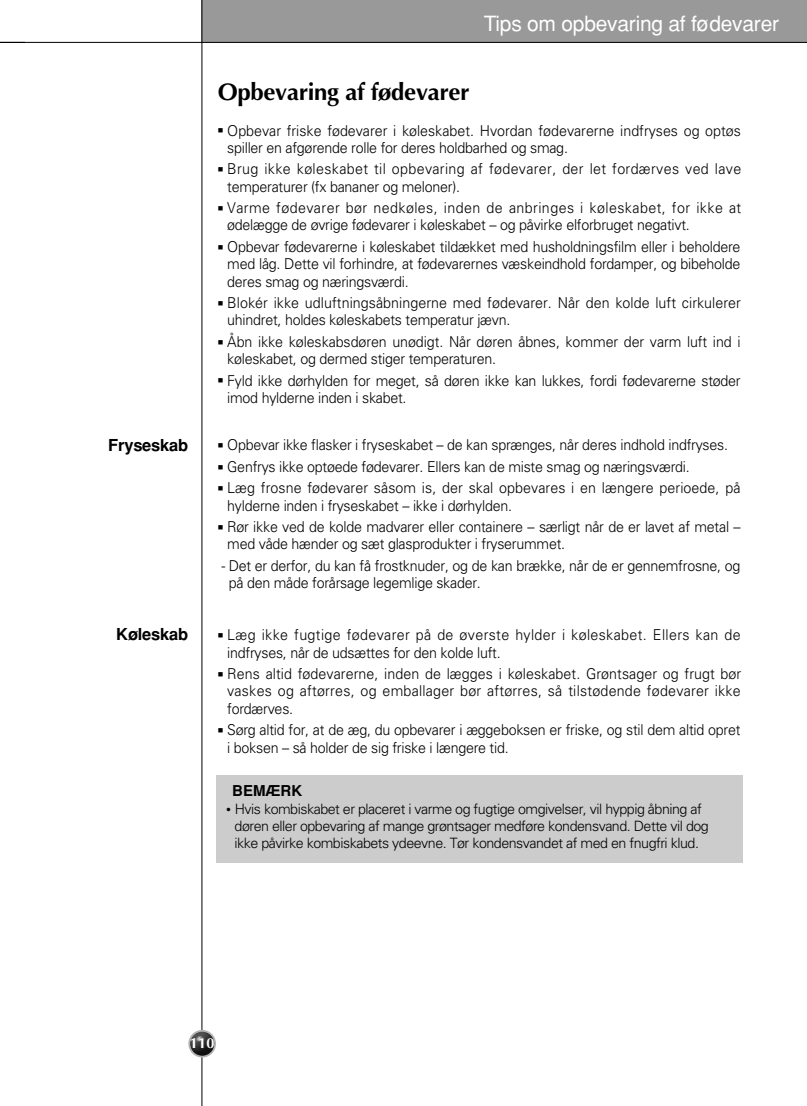
<style>
.page{position:relative;width:807px;height:1106px;background:#fff}
.page>*{position:absolute;margin:0;border:0;box-sizing:border-box;transform-origin:0 0}
.t1{font:700 24px "Optima";letter-spacing:-.01em;color:#000}
.t2{font:21px "Helvetica";letter-spacing:-.01em;color:#fff}
.t3{font:700 16.5px "Helvetica";letter-spacing:-.01em;color:#000}
.t4{font:300 15px/17.2px "Univers";letter-spacing:-.015em;color:#000;scale:.95 1}
.t5{font:300 15px/17.2px "Univers";letter-spacing:.025em;color:#000;scale:.95 1}
.t6{font:300 15px/17.2px "Univers";letter-spacing:.005em;color:#000;scale:.95 1}
.t7{font:700 15px "Helvetica";color:#000}
.t8{font:700 15px "Optane";color:#fff}
.t9{font:300 14.25px/17.1px "Univers";letter-spacing:-.035em;color:#000;text-align:center}
.s1{font-size:9.75px}
</style>
<div class="page">
<div style="left:202px;top:0;width:605px;height:43px;background:#999"></div>
<hr style="left:202px;top:0;width:1px;height:1106px;background:#000">
<svg style="left:188px;top:1029px;width:28px;height:28px"></svg>
<img style="left:190px;top:1031px;width:24px;height:24px;border-radius:50%">
<hr style="left:0;top:42px;width:807px;height:1px;background:#000">
<div style="left:216px;top:775px;width:526px;height:87px;background:#ccc"></div>
<p class="t3" style="left:108px;top:439px;width:82px">Fryseskab</p>
<p class="t3" style="left:116px;top:628px;width:74px">Køleskab</p>
<h2 class="t2" style="left:484px;top:16px;width:297px">Tips om opbevaring af fødevarer</h2>
<h1 class="t1" style="left:218px;top:82px;width:253px">Opbevaring af fødevarer</h1>
<p class="t4" style="left:227px;top:123px;width:542px">Opbevar friske fødevarer i køleskabet. Hvordan fødevarerne indfryses og optøs spiller en afgørende rolle for deres holdbarhed og smag.</p>
<p class="t5" style="left:227px;top:162px;width:543px">Brug ikke køleskabet til opbevaring af fødevarer, der let fordærves ved lave temperaturer (fx bananer og meloner).</p>
<p class="t4" style="left:227px;top:201px;width:543px">Varme fødevarer bør nedkøles, inden de anbringes i køleskabet, for ikke at ødelægge de øvrige fødevarer i køleskabet – og påvirke elforbruget negativt.</p>
<p class="t4" style="left:227px;top:239px;width:542px;text-align:justify">Opbevar fødevarerne i køleskabet tildækket med husholdningsfilm eller i beholdere med låg. Dette vil forhindre, at fødevarernes væskeindhold fordamper, og bibeholde deres smag og næringsværdi.</p>
<p class="t6" style="left:227px;top:295px;width:542px">Blokér ikke udluftningsåbningerne med fødevarer. Når den kolde luft cirkulerer uhindret, holdes køleskabets temperatur jævn.</p>
<p class="t4" style="left:227px;top:334px;width:542px">Åbn ikke køleskabsdøren unødigt. Når døren åbnes, kommer der varm luft ind i køleskabet, og dermed stiger temperaturen.</p>
<p class="t4" style="left:227px;top:373px;width:542px">Fyld ikke dørhylden for meget, så døren ikke kan lukkes, fordi fødevarerne støder imod hylderne inden i skabet.</p>
<p class="t4" style="left:227px;top:435px;width:542px;line-height:21.5px">Opbevar ikke flasker i fryseskabet – de kan sprænges, når deres indhold indfryses.<br>Genfrys ikke optøede fødevarer. Ellers kan de miste smag og næringsværdi.<br>Læg frosne fødevarer såsom is, der skal opbevares i en længere perioede, på</p>
<p class="t4" style="left:227px;top:496px;width:542px;line-height:21.5px">hylderne inden i fryseskabet – ikke i dørhylden.<br>Rør ikke ved de kolde madvarer eller containere – særligt når de er lavet af metal –</p>
<p class="t4" style="left:227px;top:537px;width:357px">med våde hænder og sæt glasprodukter i fryserummet.</p>
<p class="t4" style="left:229px;top:558px;width:540px;text-indent:-7px">- Det er derfor, du kan få frostknuder, og de kan brække, når de er gennemfrosne, og på den måde forårsage legemlige skader.</p>
<p class="t5" style="left:227px;top:628px;width:542px">Læg ikke fugtige fødevarer på de øverste hylder i køleskabet. Ellers kan de indfryses, når de udsættes for den kolde luft.</p>
<p class="t4" style="left:227px;top:666px;width:543px;text-align:justify">Rens altid fødevarerne, inden de lægges i køleskabet. Grøntsager og frugt bør vaskes og aftørres, og emballager bør aftørres, så tilstødende fødevarer ikke fordærves.</p>
<p class="t4" style="left:227px;top:722px;width:542px">Sørg altid for, at de æg, du opbevarer i æggeboksen er friske, og stil dem altid opret i boksen – så holder de sig friske i længere tid.</p>
<p class="t7" style="left:232px;top:785px;width:71px">BEMÆRK</p>
<p class="t9" style="left:226px;top:802px;width:484px"><span class="s1">•</span> Hvis kombiskabet er placeret i varme og fugtige omgivelser, vil hyppig åbning af døren eller opbevaring af mange grøntsager medføre kondensvand. Dette vil dog ikke påvirke kombiskabets ydeevne. Tør kondensvandet af med en fnugfri klud.</p>
<p class="t8" style="left:190px;top:1036px;width:26px">110</p>
</div>
